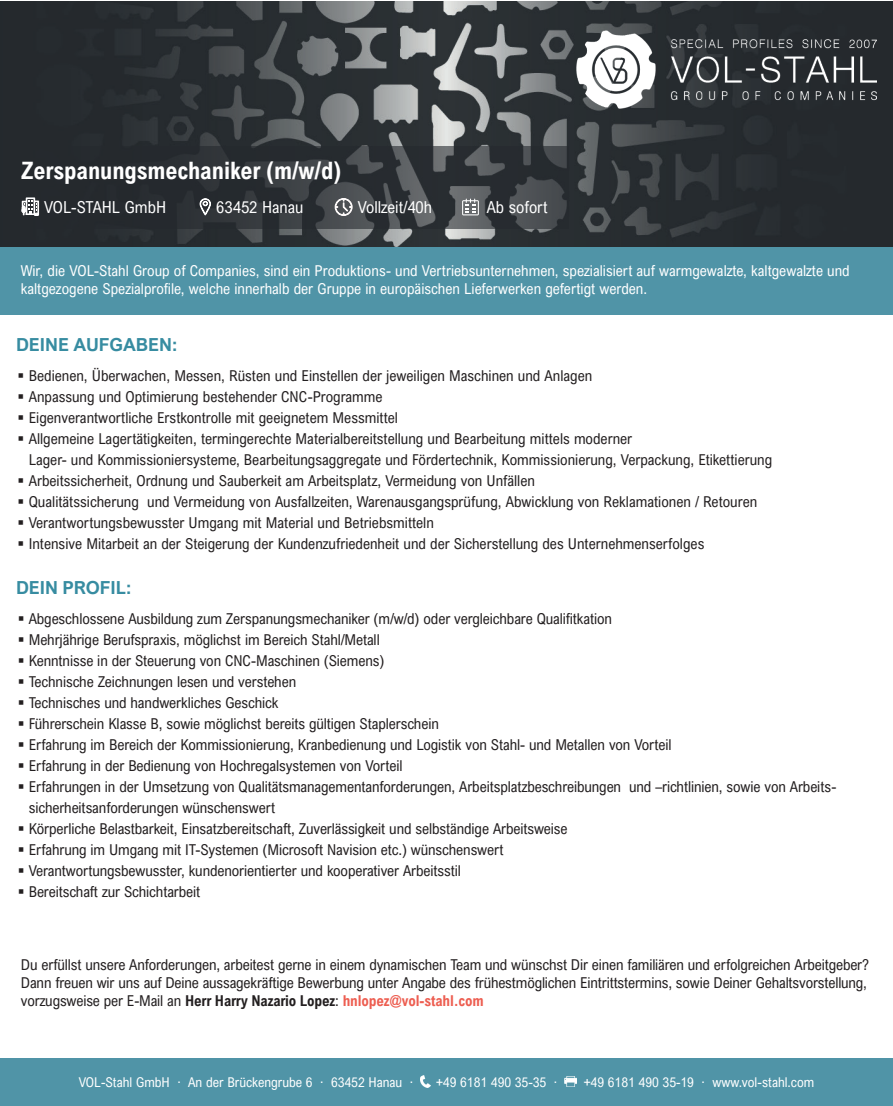
<style>
.page{position:relative;width:893px;height:1106px;background:#fff}
.page>*{position:absolute;margin:0;border:0;box-sizing:border-box;transform-origin:0 0}
.t1{font:700 24px "Arial Nova Cond";letter-spacing:-.005em;color:#fff}
.t2{font:700 18px "Arial Nova";color:#378ca1}
.t3{font:16.5px "Arial Nova Cond";color:#fff}
.t4{font:15px/21px "Arial Nova Cond";letter-spacing:-.005em;color:#231f20}
.t5{font:15px/18px "Arial Nova Cond";color:#fff}
.t6{font:15px "Te X Gyre Heros";color:#fff}
.t7{font:13.5px "Arial Nova Cond";color:#fff}
.s1{font-weight:700}
.s2{font-weight:700;color:#ed5e51}
</style>
<div class="page">
<img style="left:0;top:1px;width:893px;height:247px">
<svg style="left:0;top:146px;width:569px;height:82px;background:#31353a"></svg>
<svg style="left:335px;top:198px;width:17px;height:18px"></svg>
<svg style="left:462px;top:199px;width:17px;height:16px"></svg>
<svg style="left:200px;top:198px;width:11px;height:18px"></svg>
<svg style="left:22px;top:198px;width:17px;height:18px"></svg>
<div style="left:0;top:1058px;width:893px;height:47px;background:#5094a7"></div>
<svg style="left:420px;top:1075px;width:10px;height:12px"></svg>
<svg style="left:565px;top:1076px;width:11px;height:10px"></svg>
<img style="left:576px;top:31px;width:300px;height:78px">
<div style="left:0;top:247px;width:892px;height:67px;background:#5094a7"></div>
<h1 class="t1" style="left:21px;top:155px;width:322px">Zerspanungsmechaniker (m/w/d)</h1>
<p class="t3" style="left:44px;top:197px;width:124px">VOL-STAHL GmbH</p>
<p class="t3" style="left:216px;top:197px;width:89px">63452 Hanau</p>
<p class="t3" style="left:358px;top:197px;width:76px">Vollzeit/40h</p>
<p class="t3" style="left:487px;top:197px;width:62px">Ab sofort</p>
<p class="t5" style="left:21px;top:261px;width:830px">Wir, die VOL-Stahl Group of Companies, sind ein Produktions- und Vertriebsunternehmen, spezialisiert auf warmgewalzte, kaltgewalzte und kaltgezogene Spezialprofile, welche innerhalb der Gruppe in europäischen Lieferwerken gefertigt werden.</p>
<p class="t2" style="left:16px;top:334px;width:163px">DEINE AUFGABEN:</p>
<p class="t4" style="left:29px;top:365px;width:745px">Bedienen, Überwachen, Messen, Rüsten und Einstellen der jeweiligen Maschinen und Anlagen<br>Anpassung und Optimierung bestehender CNC-Programme<br>Eigenverantwortliche Erstkontrolle mit geeignetem Messmittel<br>Allgemeine Lagertätigkeiten, termingerechte Materialbereitstellung und Bearbeitung mittels moderner<br>Lager- und Kommissioniersysteme, Bearbeitungsaggregate und Fördertechnik, Kommissionierung, Verpackung, Etikettierung Arbeitssicherheit, Ordnung und Sauberkeit am Arbeitsplatz, Vermeidung von Unfällen<br>Qualitätssicherung und Vermeidung von Ausfallzeiten, Warenausgangsprüfung, Abwicklung von Reklamationen / Retouren Verantwortungsbewusster Umgang mit Material und Betriebsmitteln<br>Intensive Mitarbeit an der Steigerung der Kundenzufriedenheit und der Sicherstellung des Unternehmenserfolges</p>
<p class="t2" style="left:16px;top:577px;width:117px">DEIN PROFIL:</p>
<p class="t4" style="left:29px;top:608px;width:809px">Abgeschlossene Ausbildung zum Zerspanungsmechaniker (m/w/d) oder vergleichbare Qualifitkation<br>Mehrjährige Berufspraxis, möglichst im Bereich Stahl/Metall<br>Kenntnisse in der Steuerung von CNC-Maschinen (Siemens)<br>Technische Zeichnungen lesen und verstehen<br>Technisches und handwerkliches Geschick<br>Führerschein Klasse B, sowie möglichst bereits gültigen Staplerschein<br>Erfahrung im Bereich der Kommissionierung, Kranbedienung und Logistik von Stahl- und Metallen von Vorteil<br>Erfahrung in der Bedienung von Hochregalsystemen von Vorteil<br>Erfahrungen in der Umsetzung von Qualitätsmanagementanforderungen, Arbeitsplatzbeschreibungen und –richtlinien, sowie von Arbeits&shy;sicherheitsanforderungen wünschenswert<br>Körperliche Belastbarkeit, Einsatzbereitschaft, Zuverlässigkeit und selbständige Arbeitsweise<br>Erfahrung im Umgang mit IT-Systemen (Microsoft Navision etc.) wünschenswert<br>Verantwortungsbewusster, kundenorientierter und kooperativer Arbeitsstil<br>Bereitschaft zur Schichtarbeit</p>
<p class="t4" style="left:21px;top:955px;width:849px;line-height:18px">Du erfüllst unsere Anforderungen, arbeitest gerne in einem dynamischen Team und wünschst Dir einen familiären und erfolgreichen Arbeitgeber?<br>Dann freuen wir uns auf Deine aussagekräftige Bewerbung unter Angabe des frühestmöglichen Eintrittstermins, sowie Deiner Gehaltsvorstellung, vorzugsweise per E-Mail an <span class="s1">Herr Harry Nazario Lopez</span>: <span class="s2">hnlopez@vol-stahl.com</span></p>
<p class="t6" style="left:384px;top:1062px;width:125px">www.vol-stahl.com</p>
<p class="t7" style="left:79px;top:1073px;width:336px">VOL-Stahl GmbH · An der Brückengrube 6 · 63452 Hanau ·</p>
<p class="t7" style="left:436px;top:1073px;width:123px">+49 6181 490 35-35 ·</p>
<p class="t7" style="left:584px;top:1073px;width:232px">+49 6181 490 35-19 · www.vol-stahl.com</p>
</div>
